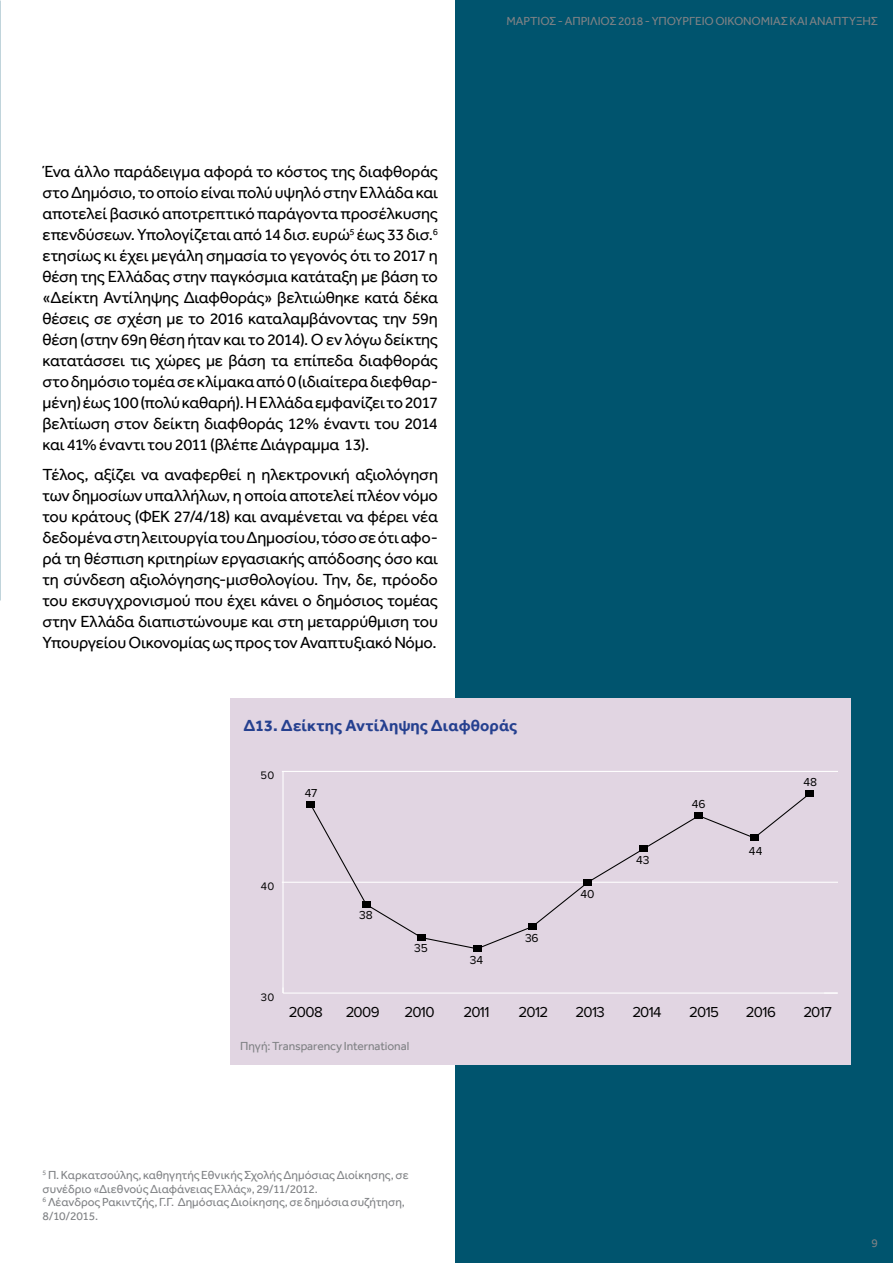
<style>
.page{position:relative;width:893px;height:1263px;background:#fff}
.page>*{position:absolute;margin:0;border:0;box-sizing:border-box;transform-origin:0 0}
.t1{font:16.5px/21px "Effra";letter-spacing:-.02em;color:#000;text-align:justify}
.t2{font:700 16.5px "Effra";color:#25408f}
.t3{font:15px "Proxima Nova";letter-spacing:-.04em;color:#000}
.t4{font:12px/13.5px "Effra";letter-spacing:-.005em;color:#808285}
.t5{font:12px "Proxima Nova";color:#000}
.t6{font:11.25px "Proxima Nova";color:#000}
</style>
<div class="page">
<div style="left:455px;top:0;width:438px;height:1263px;background:#00546e"></div>
<div style="left:230px;top:698px;width:620px;height:367px;background:#e1d5e2"></div>
<hr style="left:283px;top:992px;width:554px;height:1px;background:#fff">
<hr style="left:282px;top:771px;width:2px;height:222px;background:#fff">
<svg style="left:824px;top:992px;width:14px;height:1px"></svg>
<hr style="left:282px;top:882px;width:556px;height:1px;background:#fff">
<hr style="left:282px;top:771px;width:556px;height:1px;background:#fff">
<svg style="left:309px;top:796px;width:502px;height:154px"></svg>
<div style="left:306px;top:801px;width:9px;height:7px;background:#000"></div>
<div style="left:362px;top:901px;width:8px;height:7px;background:#000"></div>
<div style="left:417px;top:934px;width:9px;height:7px;background:#000"></div>
<div style="left:473px;top:945px;width:8px;height:7px;background:#000"></div>
<div style="left:528px;top:923px;width:9px;height:7px;background:#000"></div>
<div style="left:584px;top:879px;width:8px;height:7px;background:#000"></div>
<div style="left:639px;top:846px;width:9px;height:6px;background:#000"></div>
<div style="left:694px;top:812px;width:9px;height:7px;background:#000"></div>
<div style="left:750px;top:834px;width:8px;height:7px;background:#000"></div>
<div style="left:805px;top:790px;width:9px;height:7px;background:#000"></div>
<p class="t1" style="left:43px;top:161px;width:397px">Ένα άλλο παράδειγμα αφορά το κόστος της διαφθοράς στο Δημόσιο, το οποίο είναι πολύ υψηλό στην Ελλάδα και αποτελεί βασικό αποτρεπτικό παράγοντα προσέλκυσης επενδύσεων. Υπολογίζεται από 14 δισ. ευρώ<sup>5</sup> έως 33 δισ.<sup>6 </sup>ετησίως κι έχει μεγάλη σημασία το γεγονός ότι το 2017 η θέση της Ελλάδας στην παγκόσμια κατάταξη με βάση το «Δείκτη Αντίληψης Διαφθοράς» βελτιώθηκε κατά δέκα θέσεις σε σχέση με το 2016 καταλαμβάνοντας την 59η θέση (στην 69η θέση ήταν και το 2014). Ο εν λόγω δείκτης κατατάσσει τις χώρες με βάση τα επίπεδα διαφθοράς στο δημόσιο τομέα σε κλίμακα από 0 (ιδιαίτερα διεφθαρ&shy;μένη) έως 100 (πολύ καθαρή). Η Ελλάδα εμφανίζει το 2017 βελτίωση στον δείκτη διαφθοράς 12% έναντι του 2014 και 41% έναντι του 2011 (βλέπε Διάγραμμα 13).</p>
<p class="t1" style="left:43px;top:463px;width:397px">Τέλος, αξίζει να αναφερθεί η ηλεκτρονική αξιολόγηση των δημοσίων υπαλλήλων, η οποία αποτελεί πλέον νόμο του κράτους (ΦΕΚ 27/4/18) και αναμένεται να φέρει νέα δεδομένα στη λειτουργία του Δημοσίου, τόσο σε ότι αφο&shy;ρά τη θέσπιση κριτηρίων εργασιακής απόδοσης όσο και τη σύνδεση αξιολόγησης-μισθολογίου. Την, δε, πρόοδο του εκσυγχρονισμού που έχει κάνει ο δημόσιος τομέας στην Ελλάδα διαπιστώνουμε και στη μεταρρύθμιση του Υπουργείου Οικονομίας ως προς τον Αναπτυξιακό Νόμο.</p>
<p class="t4" style="left:506px;top:14px;width:373px">ΜΑΡΤΙΟΣ - ΑΠΡΙΛΙΟΣ 2018 - ΥΠΟΥΡΓΕΙΟ ΟΙΚΟΝΟΜΙΑΣ ΚΑΙ ΑΝΑΠΤΥΞΗΣ</p>
<p class="t2" style="left:244px;top:715px;width:275px">Δ13. Δείκτης Αντίληψης Διαφθοράς</p>
<p class="t6" style="left:261px;top:767px;width:15px">50</p>
<p class="t5" style="left:305px;top:784px;width:14px">47</p>
<p class="t6" style="left:261px;top:878px;width:15px">40</p>
<p class="t6" style="left:261px;top:988px;width:15px">30</p>
<p class="t5" style="left:359px;top:906px;width:15px">38</p>
<p class="t5" style="left:414px;top:939px;width:15px">35</p>
<p class="t5" style="left:470px;top:951px;width:15px">34</p>
<p class="t5" style="left:525px;top:929px;width:15px">36</p>
<p class="t5" style="left:580px;top:885px;width:16px">40</p>
<p class="t5" style="left:636px;top:851px;width:15px">43</p>
<p class="t5" style="left:692px;top:795px;width:15px">46</p>
<p class="t5" style="left:749px;top:842px;width:15px">44</p>
<p class="t5" style="left:803px;top:773px;width:15px">48</p>
<p class="t3" style="left:289px;top:1001px;width:35px">2008</p>
<p class="t3" style="left:346px;top:1001px;width:35px">2009</p>
<p class="t3" style="left:519px;top:1001px;width:31px">2012</p>
<p class="t3" style="left:576px;top:1001px;width:31px">2013</p>
<p class="t3" style="left:632px;top:1001px;width:31px">2014</p>
<p class="t3" style="left:689px;top:1001px;width:31px">2015</p>
<p class="t3" style="left:746px;top:1001px;width:31px">2016</p>
<p class="t3" style="left:803px;top:1001px;width:30px">2017</p>
<p class="t3" style="left:404px;top:1001px;width:32px">2010</p>
<p class="t3" style="left:463px;top:1001px;width:28px">2011</p>
<p class="t4" style="left:240px;top:1039px;width:170px">Πηγή: Transparency International</p>
<p class="t4" style="left:43px;top:1168px;width:368px"><sup>5</sup> Π. Καρκατσούλης, καθηγητής Εθνικής Σχολής Δημόσιας Διοίκησης, σε συνέδριο «Διεθνούς Διαφάνειας Ελλάς», 29/11/2012.<br><sup>6</sup> Λέανδρος Ρακιντζής, Γ.Γ. Δημόσιας Διοίκησης, σε δημόσια συζήτηση, 8/10/2015.</p>
<p class="t4" style="left:871px;top:1236px;width:8px">9</p>
</div>
